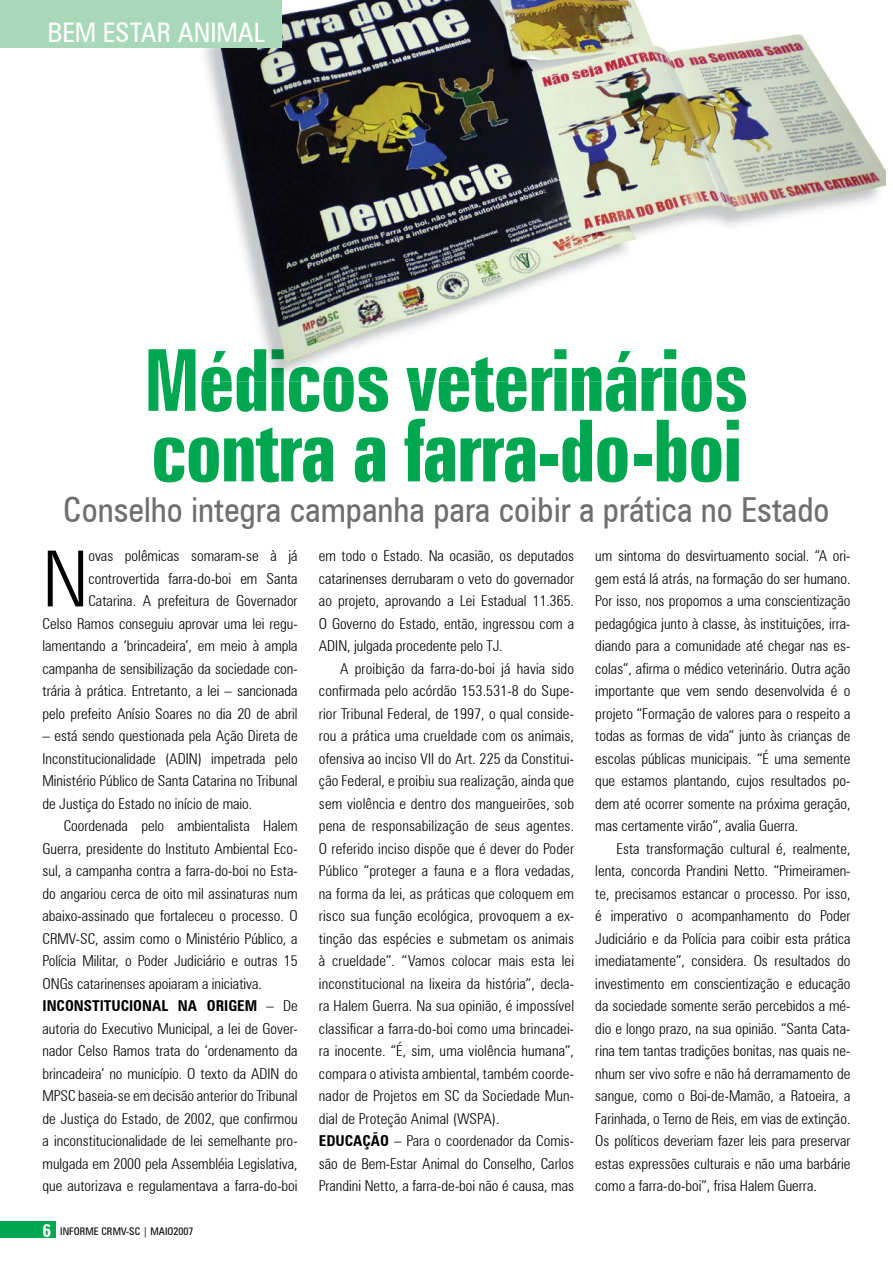
<style>
.page{position:relative;width:893px;height:1263px;background:#fff}
.page>*{position:absolute;margin:0;border:0;box-sizing:border-box;transform-origin:0 0}
.t1{font:700 extra-condensed 85.5px/70.5px "Zurich BT";letter-spacing:-.02em;color:#00a650}
.t2{font:300 condensed 77.4px "Zurich BT";color:#000}
.t3{font:condensed 34.5px "Zurich BT";color:#6d6f71}
.t4{font:condensed 27px "Zurich BT";color:#fff}
.t5{font:300 condensed 15px/22.5px "Zurich BT";color:#000;text-align:justify}
.t6{font:condensed 10.5px "Zurich BT";color:#000}
.s1{font-weight:700}
.s2{font-weight:700;font-size:18px;color:#fff}
</style>
<div class="page">
<div style="left:0;top:1222px;width:56px;height:16px;background:#00a650"></div>
<img style="left:201px;top:366px;width:545px;height:15px">
<img style="left:213px;top:0;width:672px;height:349px">
<img style="left:213px;top:349px;width:464px;height:17px">
<div style="left:0;top:0;width:282px;height:48px;background:#a8d8b7"></div>
<h3 class="t4" style="left:47px;top:16px;width:219px">BEM ESTAR ANIMAL</h3>
<h1 class="t1" style="left:144px;top:346px;width:606px">Médicos veterinários contra a farra-do-boi</h1>
<h3 class="t3" style="left:63px;top:488px;width:768px">Conselho integra campanha para coibir a prática no Estado</h3>
<p class="t5" style="left:43px;top:545px;width:257px;text-align:right">ovas polêmicas somaram-se à já controvertida farra-do-boi em Santa Catarina. A prefeitura de Governador<br>Celso Ramos conseguiu aprovar uma lei regu&shy;lamentando a ‘brincadeira’, em meio à ampla campanha de sensibilização da sociedade con&shy;trária à prática. Entretanto, a lei – sancionada pelo prefeito Anísio Soares no dia 20 de abril</p>
<p class="t5" style="left:43px;top:725px;width:257px">– está sendo questionada pela Ação Direta de Inconstitucionalidade (ADIN) impetrada pelo Ministério Público de Santa Catarina no Tribunal de Justiça do Estado no início de maio.</p>
<p class="t5" style="left:43px;top:815px;width:257px;text-align:left;text-indent:21px">Coordenada pelo ambientalista Halem Guerra, presidente do Instituto Ambiental Eco&shy;sul, a campanha contra a farra-do-boi no Esta&shy;do angariou cerca de oito mil assinaturas num abaixo-assinado que fortaleceu o processo. O CRMV-SC, assim como o Ministério Público, a Polícia Militar, o Poder Judiciário e outras 15<br>ONGs catarinenses apoiaram a iniciativa.<br><span class="s1">INCONSTITUCIONAL NA ORIGEM</span> – De autoria do Executivo Municipal, a lei de Gover&shy;nador Celso Ramos trata do ‘ordenamento da brincadeira’ no município. O texto da ADIN do MPSC baseia-se em decisão anterior do Tribunal de Justiça do Estado, de 2002, que confirmou a inconstitucionalidade de lei semelhante pro&shy;mulgada em 2000 pela Assembléia Legislativa, que autorizava e regulamentava a farra-do-boi</p>
<h2 class="t2" style="left:43px;top:532px;width:47px">N</h2>
<p class="t6" style="left:43px;top:1224px;width:153px"><span class="s2">6</span> INFORME CRMV-SC | MAIO2007</p>
<p class="t5" style="left:319px;top:545px;width:257px">em todo o Estado. Na ocasião, os deputados catarinenses derrubaram o veto do governador ao projeto, aprovando a Lei Estadual 11.365.<br>O Governo do Estado, então, ingressou com a ADIN, julgada procedente pelo TJ.</p>
<p class="t5" style="left:319px;top:657px;width:257px;text-align:left;text-indent:21px">A proibição da farra-do-boi já havia sido confirmada pelo acórdão 153.531-8 do Supe&shy;rior Tribunal Federal, de 1997, o qual conside&shy;rou a prática uma crueldade com os animais, ofensiva ao inciso VII do Art. 225 da Constitui&shy;ção Federal, e proibiu sua realização, ainda que sem violência e dentro dos mangueirões, sob pena de responsabilização de seus agentes.<br>O referido inciso dispõe que é dever do Poder Público “proteger a fauna e a flora vedadas, na forma da lei, as práticas que coloquem em risco sua função ecológica, provoquem a ex&shy;tinção das espécies e submetam os animais à crueldade”. “Vamos colocar mais esta lei inconstitucional na lixeira da história”, decla&shy;ra Halem Guerra. Na sua opinião, é impossível classificar a farra-do-boi como uma brincadei&shy;ra inocente. “É, sim, uma violência humana”, compara o ativista ambiental, também coorde&shy;nador de Projetos em SC da Sociedade Mun&shy;dial de Proteção Animal (WSPA).<br><span class="s1">EDUCAÇÃO</span> – Para o coordenador da Comis&shy;são de Bem-Estar Animal do Conselho, Carlos Prandini Netto, a farra-de-boi não é causa, mas</p>
<p class="t5" style="left:595px;top:545px;width:257px">um sintoma do desvirtuamento social. “A ori&shy;gem está lá atrás, na formação do ser humano.<br>Por isso, nos propomos a uma conscientização pedagógica junto à classe, às instituições, irra&shy;diando para a comunidade até chegar nas es&shy;colas”, afirma o médico veterinário. Outra ação importante que vem sendo desenvolvida é o projeto “Formação de valores para o respeito a todas as formas de vida” junto às crianças de escolas públicas municipais. “É uma semente que estamos plantando, cujos resultados po&shy;dem até ocorrer somente na próxima geração, mas certamente virão”, avalia Guerra.</p>
<p class="t5" style="left:595px;top:837px;width:257px;text-indent:21px">Esta transformação cultural é, realmente, lenta, concorda Prandini Netto. “Primeiramen&shy;te, precisamos estancar o processo. Por isso, é imperativo o acompanhamento do Poder Judiciário e da Polícia para coibir esta prática imediatamente”, considera. Os resultados do investimento em conscientização e educação da sociedade somente serão percebidos a mé&shy;dio e longo prazo, na sua opinião. “Santa Cata&shy;rina tem tantas tradições bonitas, nas quais ne&shy;nhum ser vivo sofre e não há derramamento de sangue, como o Boi-de-Mamão, a Ratoeira, a Farinhada, o Terno de Reis, em vias de extinção.<br>Os políticos deveriam fazer leis para preservar estas expressões culturais e não uma barbárie como a farra-do-boi”, frisa Halem Guerra.</p>
</div>
